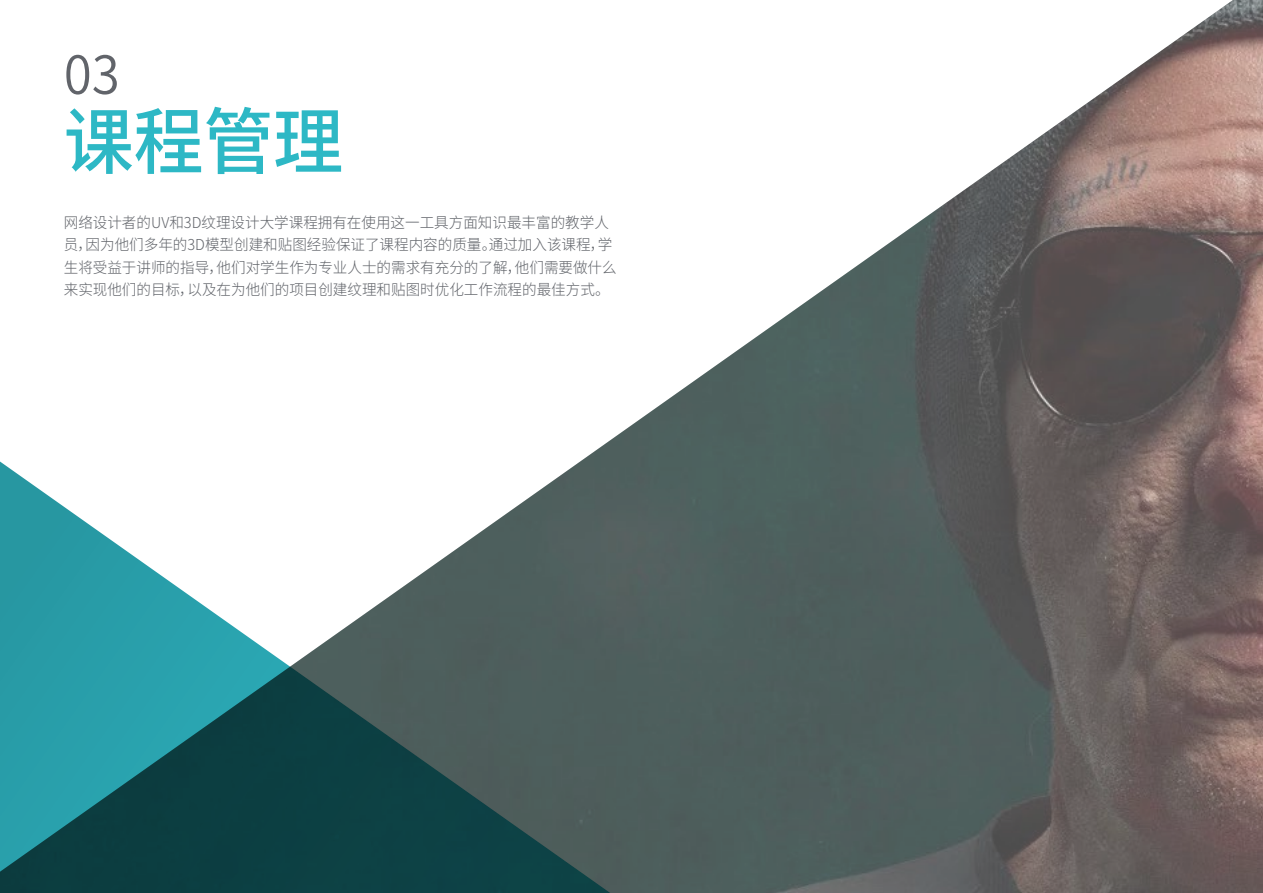
<style>
.page{position:relative;width:1263px;height:893px;background:#fff}
.page>*{position:absolute;margin:0;border:0;box-sizing:border-box;transform-origin:0 0}
.t1{font:500 72px "Source Han Sans CN";color:#2db8c5}
.t2{font:52.5px "Source Han Sans CN";color:#61646a}
.t3{font:300 15px/22.5px "Source Han Sans CN";color:#61646a}
</style>
<div class="page">
<img style="left:602px;top:0;width:661px;height:893px">
<svg style="left:0;top:446px;width:640px;height:447px"></svg>
<h2 class="t2" style="left:64px;top:45px;width:57px">03</h2>
<h1 class="t1" style="left:64px;top:101px;width:281px">课程管理</h1>
<p class="t3" style="left:64px;top:211px;width:554px">网络设计者的UV和3D纹理设计大学课程拥有在使用这一工具方面知识最丰富的教学人员，因为他们多年的3D模型创建和贴图经验保证了课程内容的质量。通过加入该课程，学生将受益于讲师的指导，他们对学生作为专业人士的需求有充分的了解，他们需要做什么来实现他们的目标，以及在为他们的项目创建纹理和贴图时优化工作流程的最佳方式。</p>
</div>
